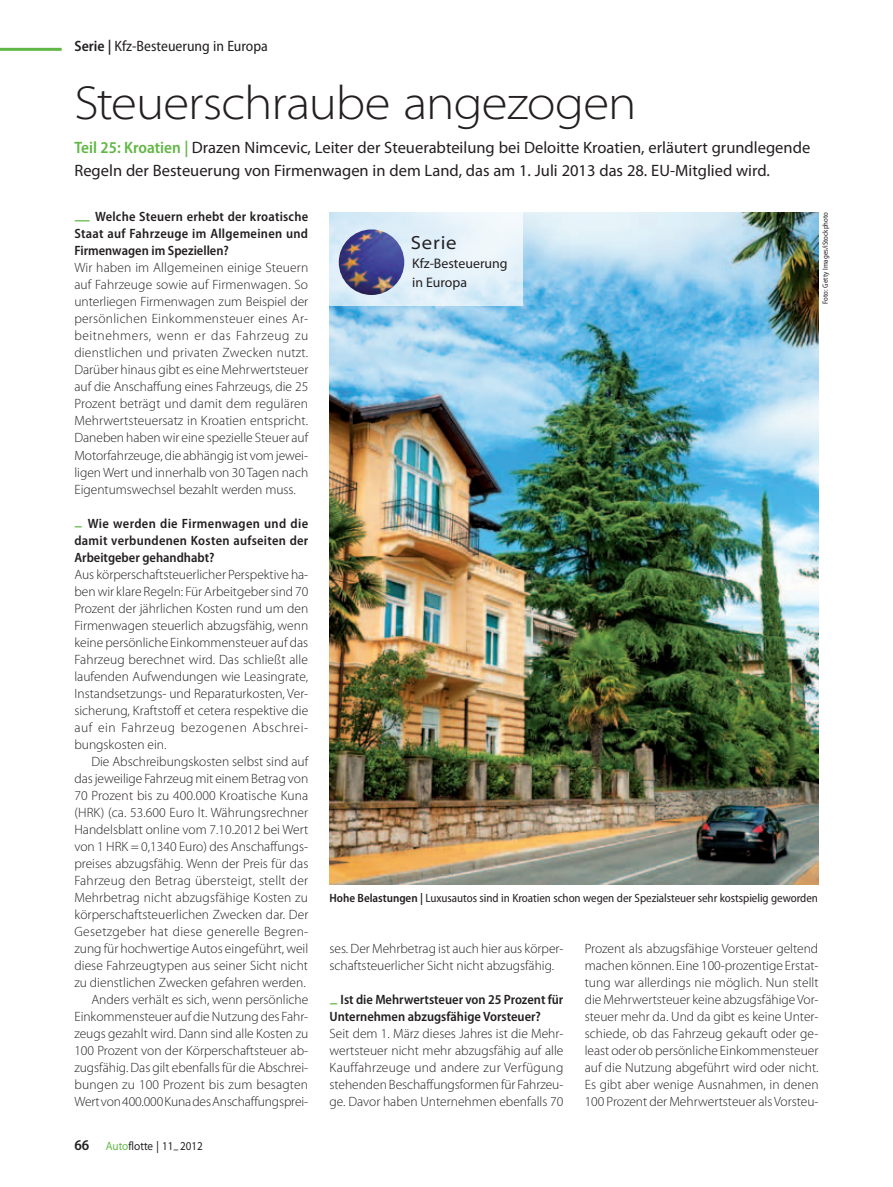
<style>
.page{position:relative;width:893px;height:1187px;background:#fff}
.page>*{position:absolute;margin:0;border:0;box-sizing:border-box;transform-origin:0 0}
.t1{font:300 semi-expanded 48px "Myriad Pro";letter-spacing:-.02em;color:#231f20}
.t2{font:semi-expanded 19.05px "Myriad Pro";letter-spacing:.045em;color:#231f20}
.t3{font:16.5px/22.5px "Myriad Pro";color:#231f20}
.t4{font:semi-condensed 15px "Myriad Pro";color:#231f20}
.t5{font:13.8px/19px "Myriad Pro";color:#231f20}
.t6{font:300 13.5px/17px "Myriad Pro";color:#231f20;text-align:justify}
.t7{font:600 semi-condensed 13.5px/17px "Myriad Pro";color:#231f20;text-align:justify}
.t8{font:semi-condensed 12px "Myriad Pro";letter-spacing:-.005em;color:#231f20}
.t9{font:semi-expanded 12px "Myriad Pro";color:#231f20;scale:.85 1}
.t10{font:semi-condensed 7.5px "Myriad Pro";color:#231f20}
.s1{font-weight:600}
.s2{font-weight:600;font-stretch:semi-condensed;color:#60b745}
.s3{font-stretch:normal;font-size:15.75px;color:#60b745}
.s4{font-weight:600;font-stretch:semi-condensed;font-size:15px}
.s5{color:#60b745}
</style>
<div class="page">
<img style="left:330px;top:212px;width:489px;height:672px">
<svg style="left:330px;top:212px;width:193px;height:93px;background:#e1f0f8"></svg>
<img style="left:339px;top:229px;width:65px;height:66px;border-radius:33px">
<hr style="left:0;top:48px;width:62px;height:3px;background:#60b745">
<p class="t4" style="left:74px;top:38px;width:195px"><span class="s1">Serie |</span> Kfz-Besteuerung in Europa</p>
<h1 class="t1" style="left:74px;top:76px;width:563px">Steuerschraube angezogen</h1>
<p class="t3" style="left:74px;top:136px;width:737px"><span class="s2">Teil 25: Kroatien |</span> Drazen Nimcevic, Leiter der Steuerabteilung bei Deloitte Kroatien, erläutert grundlegende<br>Regeln der Besteuerung von Firmenwagen in dem Land, das am 1. Juli 2013 das 28. EU-Mitglied wird.</p>
<p class="t7" style="left:74px;top:208px;width:235px"><span class="s3">—</span> Welche Steuern erhebt der kroatische Staat auf Fahrzeuge im Allgemeinen und Firmenwagen im Speziellen?</p>
<p class="t6" style="left:74px;top:259px;width:235px">Wir haben im Allgemeinen einige Steuern auf Fahrzeuge sowie auf Firmenwagen. So unterliegen Firmenwagen zum Beispiel der persönlichen Einkommensteuer eines Ar&shy;beitnehmers, wenn er das Fahrzeug zu dienstlichen und privaten Zwecken nutzt.<br>Darüber hinaus gibt es eine Mehrwertsteuer auf die Anschaffung eines Fahrzeugs, die 25<br>Prozent beträgt und damit dem regulären Mehrwertsteuersatz in Kroatien entspricht.<br>Daneben haben wir eine spezielle Steuer auf Motorfahrzeuge, die abhängig ist vom jewei&shy;ligen Wert und innerhalb von 30 Tagen nach Eigentumswechsel bezahlt werden muss.</p>
<p class="t7" style="left:74px;top:514px;width:235px"><span class="s3">–</span> Wie werden die Firmenwagen und die damit verbundenen Kosten aufseiten der Arbeitgeber gehandhabt?</p>
<p class="t6" style="left:74px;top:566px;width:236px">Aus körperschaftsteuerlicher Perspektive ha&shy;ben wir klare Regeln: Für Arbeitgeber sind 70<br>Prozent der jährlichen Kosten rund um den Firmenwagen steuerlich abzugsfähig, wenn keine persönliche Einkommensteuer auf das Fahrzeug berechnet wird. Das schließt alle laufenden Aufwendungen wie Leasingrate, Instandsetzungs- und Reparaturkosten, Ver&shy;sicherung, Kraftstoff et cetera respektive die auf ein Fahrzeug bezogenen Abschrei&shy;bungskosten ein.</p>
<p class="t6" style="left:74px;top:753px;width:235px;text-align:right">Die Abschreibungskosten selbst sind auf das jeweilige Fahrzeug mit einem Betrag von 70 Prozent bis zu 400.000 Kroatische Kuna (HRK) (ca. 53.600 Euro lt. Währungsrechner Handelsblatt online vom 7.10.2012 bei Wert von 1 HRK = 0,1340 Euro) des Anschaffungs&shy;preises abzugsfähig. Wenn der Preis für das Fahrzeug den Betrag übersteigt, stellt der Mehrbetrag nicht abzugsfähige Kosten zu körperschaftsteuerlichen Zwecken dar. Der Gesetzgeber hat diese generelle Begren&shy;zung für hochwertige Autos eingeführt, weil diese Fahrzeugtypen aus seiner Sicht nicht zu dienstlichen Zwecken gefahren werden.<br>Anders verhält es sich, wenn persönliche Einkommensteuer auf die Nutzung des Fahr&shy;zeugs gezahlt wird. Dann sind alle Kosten zu 100 Prozent von der Körperschaftsteuer ab&shy;zugsfähig. Das gilt ebenfalls für die Abschrei&shy;bungen zu 100 Prozent bis zum besagten Wert von 400.000 Kuna des Anschaffungsprei-</p>
<p class="t9" style="left:74px;top:1139px;width:152px"><span class="s4">66</span> <span class="s5">Auto</span>flotte | 11–2012</p>
<h2 class="t2" style="left:411px;top:232px;width:47px">Serie</h2>
<p class="t5" style="left:412px;top:253px;width:97px">Kfz-Besteuerung in Europa</p>
<p class="t10" style="left:821px;top:303px;width:93px;rotate:-90deg">Foto: Getty Images/iStockphoto</p>
<p class="t8" style="left:330px;top:891px;width:490px"><span class="s1">Hohe Belastungen |</span> Luxusautos sind in Kroatien schon wegen der Spezialsteuer sehr kostspielig geworden</p>
<p class="t6" style="left:330px;top:940px;width:235px">ses. Der Mehrbetrag ist auch hier aus körper&shy;schaftsteuerlicher Sicht nicht abzugsfähig.</p>
<p class="t7" style="left:330px;top:991px;width:235px"><span class="s3">–</span> Ist die Mehrwertsteuer von 25 Prozent für<br>Unternehmen abzugsfähige Vorsteuer?</p>
<p class="t6" style="left:330px;top:1025px;width:235px">Seit dem 1. März dieses Jahres ist die Mehr&shy;wertsteuer nicht mehr abzugsfähig auf alle Kauffahrzeuge und andere zur Verfügung stehenden Beschaffungsformen für Fahrzeu&shy;ge. Davor haben Unternehmen ebenfalls 70</p>
<p class="t6" style="left:585px;top:940px;width:235px">Prozent als abzugsfähige Vorsteuer geltend machen können. Eine 100-prozentige Erstat&shy;tung war allerdings nie möglich. Nun stellt die Mehrwertsteuer keine abzugsfähige Vor&shy;steuer mehr da. Und da gibt es keine Unter&shy;schiede, ob das Fahrzeug gekauft oder ge&shy;least oder ob persönliche Einkommensteuer auf die Nutzung abgeführt wird oder nicht.<br>Es gibt aber wenige Ausnahmen, in denen 100 Prozent der Mehrwertsteuer als Vorsteu-</p>
</div>
